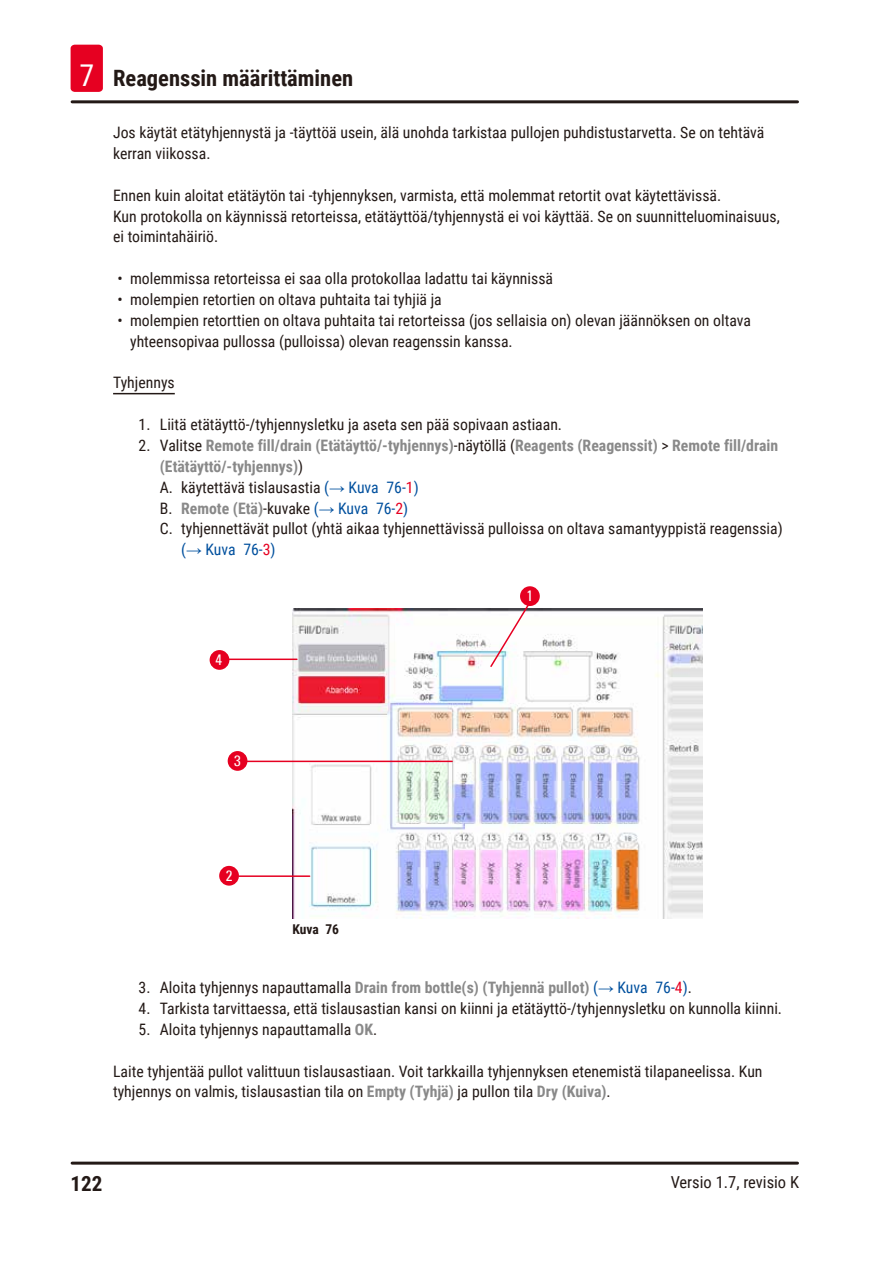
<style>
.page{position:relative;width:893px;height:1263px;background:#fff}
.page>*{position:absolute;margin:0;border:0;box-sizing:border-box;transform-origin:0 0}
.t1{font:700 22.5px "Roboto Condensed";color:#231916}
.t2{font:700 21px "Roboto Condensed";color:#231916}
.t3{font:16.5px "Roboto Condensed";color:#231916}
.Description_text{font:15.75px/20.9px "Roboto Condensed";color:#231916}
.t4{font:700 15.75px/20.9px "Roboto Condensed";color:#898989}
.I_Topic{font:15.75px "Roboto Condensed";color:#231916}
.t5{font:condensed 15px "Univers";color:#fff}
.t6{font:700 13.5px "Roboto Condensed";letter-spacing:-.005em;color:#231916}
.s1{font-weight:400;font-size:30px;color:#fff}
.s2{font-weight:400;color:#231916}
.s3{color:#00509e}
.s4{font-family:"Arial";color:#00509e}
.s5{color:#e60021}
.s6{font-weight:400;color:#00509e}
.s7{font-family:"Arial";font-weight:400;color:#00509e}
.s8{font-weight:400;color:#e60021}
.s9{font-weight:700;color:#898989}
</style>
<div class="page">
<hr style="left:72px;top:1161px;width:725px;height:3px;background:#231916">
<hr style="left:72px;top:100px;width:725px;height:3px;background:#231916">
<div style="left:71px;top:45px;width:32px;height:47px;background:#e60021;border-radius:4px"></div>
<hr style="left:113px;top:393px;width:62px;height:1px;background:#231916">
<img style="left:293px;top:609px;width:409px;height:310px">
<svg style="left:489px;top:604px;width:42px;height:64px"></svg>
<hr style="left:239px;top:875px;width:71px;height:2px;background:#e60021">
<hr style="left:244px;top:761px;width:208px;height:1px;background:#e60021">
<hr style="left:226px;top:658px;width:71px;height:2px;background:#e60021">
<div style="left:520px;top:586px;width:20px;height:20px;background:#e60021;border-radius:50%"></div>
<div style="left:219px;top:866px;width:20px;height:20px;background:#e60021;border-radius:50%"></div>
<div style="left:228px;top:751px;width:19px;height:20px;background:#e60021;border-radius:50%"></div>
<div style="left:210px;top:650px;width:19px;height:20px;background:#e60021;border-radius:50%"></div>
<h1 class="t1" style="left:79px;top:63px;width:275px"><span class="s1">7</span> Reagenssin määrittäminen</h1>
<p class="Description_text" style="left:113px;top:122px;width:653px">Jos käytät etätyhjennystä ja -täyttöä usein, älä unohda tarkistaa pullojen puhdistustarvetta. Se on tehtävä kerran viikossa.</p>
<p class="Description_text" style="left:113px;top:184px;width:668px">Ennen kuin aloitat etätäytön tai -tyhjennyksen, varmista, että molemmat retortit ovat käytettävissä.<br>Kun protokolla on käynnissä retorteissa, etätäyttöä/tyhjennystä ei voi käyttää. Se on suunnitteluominaisuus, ei toimintahäiriö.</p>
<p class="Description_text" style="left:117px;top:268px;width:437px">• molemmissa retorteissa ei saa olla protokollaa ladattu tai käynnissä</p>
<p class="Description_text" style="left:117px;top:288px;width:326px">• molempien retortien on oltava puhtaita tai tyhjiä ja</p>
<p class="Description_text" style="left:130px;top:309px;width:622px;text-indent:-13px">• molempien retorttien on oltava puhtaita tai retorteissa (jos sellaisia on) olevan jäännöksen on oltava yhteensopivaa pullossa (pulloissa) olevan reagenssin kanssa.</p>
<p class="I_Topic" style="left:113px;top:372px;width:63px">Tyhjennys</p>
<p class="Description_text" style="left:139px;top:413px;width:425px">1. Liitä etätäyttö-/tyhjennysletku ja aseta sen pää sopivaan astiaan.</p>
<p class="t4" style="left:160px;top:434px;width:620px;text-indent:-21px"><span class="s2">2. Valitse</span> Remote fill/drain (Etätäyttö/-tyhjennys)<span class="s2">-näytöllä (</span>Reagents (Reagenssit) <span class="s2">&gt;</span> Remote fill/drain (Etätäyttö/-tyhjennys)<span class="s2">)</span></p>
<p class="Description_text" style="left:160px;top:476px;width:260px">A. käytettävä tislausastia <span class="s3">(</span><span class="s4">→</span> <span class="s3">Kuva 76‑</span><span class="s5">1</span><span class="s3">)</span></p>
<p class="t4" style="left:160px;top:497px;width:250px"><span class="s2">B.</span> Remote (Etä)<span class="s2">-kuvake</span> <span class="s6">(</span><span class="s7">→</span> <span class="s6">Kuva 76‑</span><span class="s8">2</span><span class="s6">)</span></p>
<p class="Description_text" style="left:181px;top:518px;width:603px;text-indent:-21px">C. tyhjennettävät pullot (yhtä aikaa tyhjennettävissä pulloissa on oltava samantyyppistä reagenssia) <span class="s3">(</span><span class="s4">→</span> <span class="s3">Kuva 76‑</span><span class="s5">3</span><span class="s3">)</span></p>
<p class="t5" style="left:216px;top:650px;width:8px">4</p>
<p class="t5" style="left:234px;top:751px;width:8px">3</p>
<p class="t5" style="left:226px;top:866px;width:8px">2</p>
<p class="t6" style="left:293px;top:919px;width:48px">Kuva 76</p>
<p class="t5" style="left:526px;top:586px;width:8px">1</p>
<p class="t4" style="left:139px;top:976px;width:555px"><span class="s2">3. Aloita tyhjennys napauttamalla</span> Drain from bottle(s) (Tyhjennä pullot) <span class="s6">(</span><span class="s7">→</span> <span class="s6">Kuva 76‑</span><span class="s8">4</span><span class="s6">)</span><span class="s2">.</span></p>
<p class="Description_text" style="left:139px;top:997px;width:645px">4. Tarkista tarvittaessa, että tislausastian kansi on kiinni ja etätäyttö-/tyhjennysletku on kunnolla kiinni.</p>
<p class="Description_text" style="left:139px;top:1018px;width:240px">5. Aloita tyhjennys napauttamalla <span class="s9">OK</span>.</p>
<p class="Description_text" style="left:113px;top:1060px;width:651px">Laite tyhjentää pullot valittuun tislausastiaan. Voit tarkkailla tyhjennyksen etenemistä tilapaneelissa. Kun tyhjennys on valmis, tislausastian tila on <span class="s9">Empty (Tyhjä)</span> ja pullon tila <span class="s9">Dry (Kuiva)</span>.</p>
<h2 class="t2" style="left:71px;top:1169px;width:33px">122</h2>
<p class="t3" style="left:671px;top:1170px;width:130px">Versio 1.7, revisio K</p>
</div>
